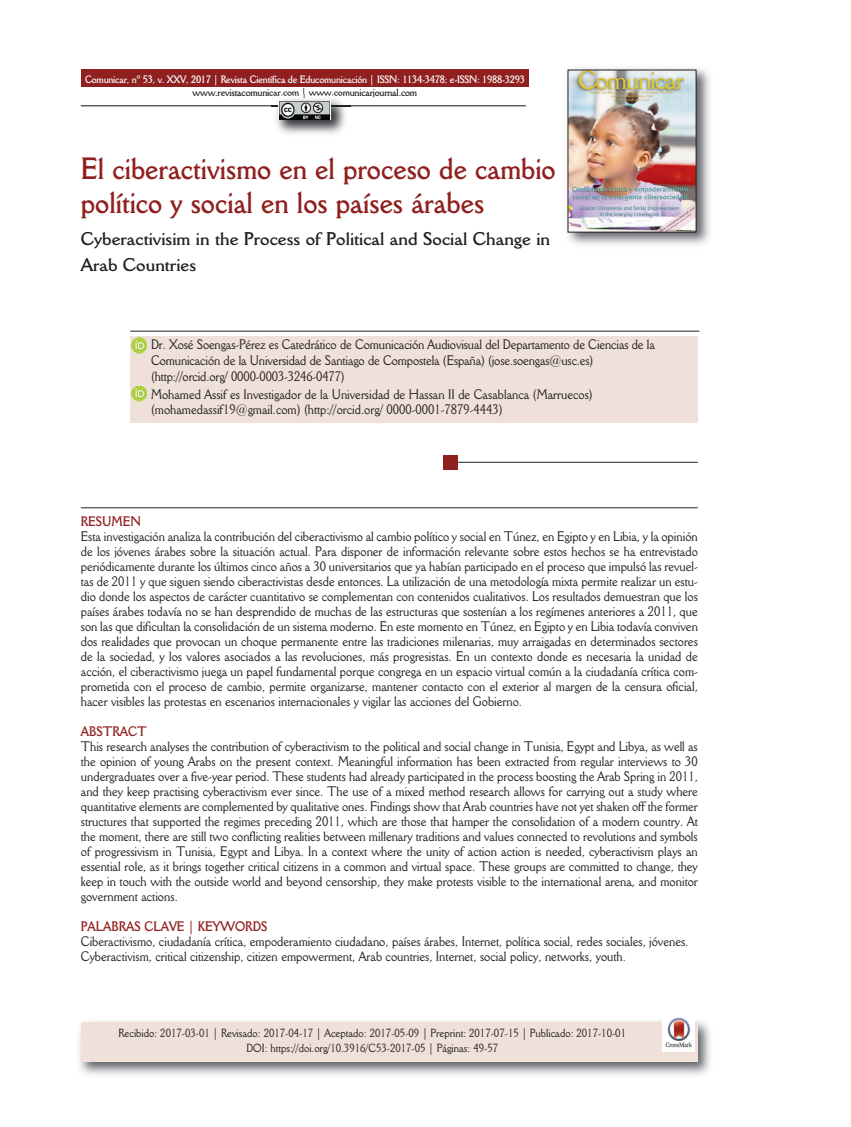
<style>
.page{position:relative;width:851px;height:1127px;background:#fff}
.page>*{position:absolute;margin:0;border:0;box-sizing:border-box;transform-origin:0 0}
.t1{font:700 30px/34.5px "Della Robbia BT";color:#90201f;scale:.9 1}
.t2{font:700 18px/26px "Della Robbia BT";color:#231f20}
.t3{font:13.5px/15px "Della Robbia BT";color:#231f20;scale:.9 1}
.t4{font:700 13.5px "Della Robbia BT";color:#90201f;scale:.9 1}
.t5{font:11.55px/15px "Della Robbia BT";color:#231f20;text-align:center;scale:.9 1}
.t6{font:700 10.5px "Della Robbia BT";letter-spacing:-.02em;color:#fff;scale:.9 1}
.t7{font:700 10.5px "Della Robbia BT";letter-spacing:-.02em;color:#231f20;scale:.9 1}
</style>
<div class="page">
<hr style="left:81px;top:105px;width:445px;height:1px;background:#231f20">
<div style="left:81px;top:70px;width:448px;height:17px;background:#90201f"></div>
<div style="left:130px;top:336px;width:567px;height:86px;background:#efe1da"></div>
<img style="left:79px;top:1021px;width:631px;height:54px">
<div style="left:81px;top:1022px;width:616px;height:40px;background:#efe1da"></div>
<hr style="left:130px;top:331px;width:569px;height:1px;background:#231f20">
<hr style="left:81px;top:507px;width:616px;height:1px;background:#231f20">
<hr style="left:456px;top:462px;width:241px;height:1px;background:#231f20">
<img style="left:662px;top:1017px;width:32px;height:34px">
<div style="left:443px;top:455px;width:15px;height:14px;background:#90201f"></div>
<img style="left:271px;top:94px;width:79px;height:40px">
<svg style="left:331px;top:105px;width:19px;height:1px"></svg>
<svg style="left:278px;top:101px;width:53px;height:19px"></svg>
<img style="left:131px;top:386px;width:16px;height:15px">
<img style="left:131px;top:338px;width:16px;height:15px">
<img style="left:567px;top:68px;width:143px;height:177px">
<img style="left:569px;top:72px;width:125px;height:158px">
<p class="t6" style="left:85px;top:75px;width:490px">Comunicar, nº 53, v. XXV, 2017 | Revista Científica de Educomunicación | ISSN: 1134-3478; e-ISSN: 1988-3293</p>
<p class="t7" style="left:193px;top:88px;width:251px">www.revistacomunicar.com | www.comunicarjournal.com</p>
<h1 class="t1" style="left:81px;top:154px;width:529px">El ciberactivismo en el proceso de cambio político y social en los países árabes</h1>
<h2 class="t2" style="left:81px;top:227px;width:470px">Cyberactivisim in the Process of Political and Social Change in<br>Arab Countries</h2>
<p class="t3" style="left:151px;top:338px;width:561px;line-height:15.8px">Dr. Xosé Soengas-Pérez es Catedrático de Comunicación Audiovisual del Departamento de Ciencias de la<br>Comunicación de la Universidad de Santiago de Compostela (España) (jose.soengas@usc.es) (http://orcid.org/ 0000-0003-3246-0477)</p>
<p class="t3" style="left:151px;top:387px;width:492px;line-height:15.8px">Mohamed Assif es Investigador de la Universidad de Hassan II de Casablanca (Marruecos) (mohamedassif19@gmail.com) (http://orcid.org/ 0000-0001-7879-4443)</p>
<p class="t4" style="left:81px;top:516px;width:68px">RESUMEN</p>
<p class="t3" style="left:81px;top:529px;width:687px;text-align:justify">Esta investigación analiza la contribución del ciberactivismo al cambio político y social en Túnez, en Egipto y en Libia, y la opinión de los jóvenes árabes sobre la situación actual. Para disponer de información relevante sobre estos hechos se ha entrevistado periódicamente durante los últimos cinco años a 30 universitarios que ya habían participado en el proceso que impulsó las revuel&shy;tas de 2011 y que siguen siendo ciberactivistas desde entonces. La utilización de una metodología mixta permite realizar un estu&shy;dio donde los aspectos de carácter cuantitativo se complementan con contenidos cualitativos. Los resultados demuestran que los países árabes todavía no se han desprendido de muchas de las estructuras que sostenían a los regímenes anteriores a 2011, que son las que dificultan la consolidación de un sistema moderno. En este momento en Túnez, en Egipto y en Libia todavía conviven dos realidades que provocan un choque permanente entre las tradiciones milenarias, muy arraigadas en determinados sectores de la sociedad, y los valores asociados a las revoluciones, más progresistas. En un contexto donde es necesaria la unidad de acción, el ciberactivismo juega un papel fundamental porque congrega en un espacio virtual común a la ciudadanía crítica com&shy;prometida con el proceso de cambio, permite organizarse, mantener contacto con el exterior al margen de la censura oficial, hacer visibles las protestas en escenarios internacionales y vigilar las acciones del Gobierno.</p>
<p class="t4" style="left:81px;top:726px;width:75px">ABSTRACT</p>
<p class="t3" style="left:81px;top:739px;width:687px;text-align:justify">This research analyses the contribution of cyberactivism to the political and social change in Tunisia, Egypt and Libya, as well as the opinion of young Arabs on the present context. Meaningful information has been extracted from regular interviews to 30 undergraduates over a five-year period. These students had already participated in the process boosting the Arab Spring in 2011, and they keep practising cyberactivism ever since. The use of a mixed method research allows for carrying out a study where quantitative elements are complemented by qualitative ones. Findings show that Arab countries have not yet shaken off the former structures that supported the regimes preceding 2011, which are those that hamper the consolidation of a modern country. At the moment, there are still two conflicting realities between millenary traditions and values connected to revolutions and symbols of progressivism in Tunisia, Egypt and Libya. In a context where the unity of action action is needed, cyberactivism plays an essential role, as it brings together critical citizens in a common and virtual space. These groups are committed to change, they keep in touch with the outside world and beyond censorship, they make protests visible to the international arena, and monitor government actions.</p>
<p class="t4" style="left:81px;top:921px;width:209px">PALABRAS CLAVE | KEYWORDS</p>
<p class="t3" style="left:81px;top:934px;width:676px">Ciberactivismo, ciudadanía crítica, empoderamiento ciudadano, países árabes, Internet, política social, redes sociales, jóvenes.<br>Cyberactivism, critical citizenship, citizen empowerment, Arab countries, Internet, social policy, networks, youth.</p>
<p class="t5" style="left:118px;top:1026px;width:565px">Recibido: 2017-03-01 | Revisado: 2017-04-17 | Aceptado: 2017-05-09 | Preprint: 2017-07-15 | Publicado: 2017-10-01<br>DOI: https://doi.org/10.3916/C53-2017-05 | Páginas: 49-57</p>
</div>
